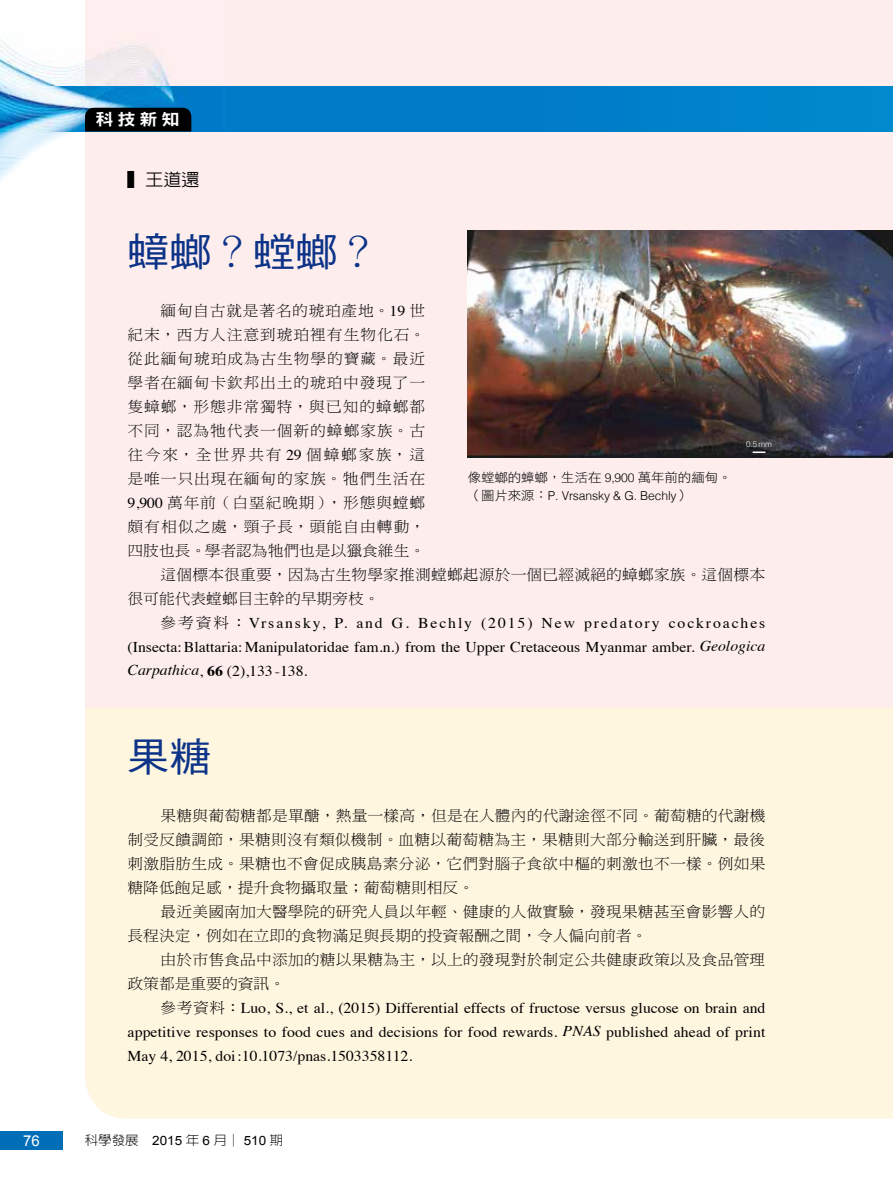
<style>
.page{position:relative;width:893px;height:1191px;background:#fff}
.page>*{position:absolute;margin:0;border:0;box-sizing:border-box;transform-origin:0 0}
.t1{font:39.9px "DF Hei Std W5";color:#0c3388;scale:1.05 1}
.t2{font:500 17.1px "AR New Hei B5";color:#000;scale:1.05 1}
.t3{font:16.2px "DF Hei Std W9";color:#fff;scale:1.11 1}
.t4{font:15px/24px "Times";color:#000;text-align:justify;scale:1.05 1}
.t5{font:15px/24px "DF Ming Std W3";letter-spacing:.01em;color:#000;scale:1.05 1}
.t6{font:15px "DF Ming Std W3";letter-spacing:.055em;color:#000;scale:1.05 1}
.t7{font:15px "DF Ming Std W3";letter-spacing:.06em;color:#000;scale:1.05 1}
.t8{font:15px "DF Ming Std W3";letter-spacing:.11em;color:#000;scale:1.05 1}
.t9{font:15px "DF Ming Std W3";letter-spacing:.065em;color:#000;scale:1.05 1}
.t10{font:15px "DF Ming Std W3";letter-spacing:.045em;color:#000;scale:1.05 1}
.t11{font:15px "Arial";color:#fff}
.t12{font:12.9px "DF Hei Std W3";letter-spacing:-.01em;color:#000;scale:1.05 1}
.t13{font:300 12.9px "AR New Hei B5";color:#000;scale:1.05 1}
.t14{font:300 12.3px "Helvetica";letter-spacing:-.01em;color:#000}
.t15{font:300 8.1px "Helvetica";color:#fff}
.s1{font-family:"Ming Li U"}
.s2{font-family:"Times"}
.s3{font-family:"DF Ming Std W3"}
.s4{font-style:italic}
.s5{font-weight:700}
.s6{font-family:"Helvetica";font-weight:300;font-size:12.3px}
.s7{font-family:"DF Hei Std W3";font-weight:400;font-size:12.9px}
.s8{font-family:"Arial";font-weight:400}
</style>
<div class="page">
<div style="left:0;top:1131px;width:62px;height:18px;background:#036eb8"></div>
<div style="left:85px;top:0;width:808px;height:707px;background:#fdeeed"></div>
<div style="left:226px;top:86px;width:667px;height:45px;background:#007cc8"></div>
<img style="left:0;top:0;width:226px;height:195px">
<div style="left:85px;top:108px;width:106px;height:23px;background:#000"></div>
<div style="left:85px;top:707px;width:808px;height:411px;background:#fff6e0"></div>
<img style="left:468px;top:231px;width:425px;height:227px">
<svg style="left:753px;top:451px;width:12px;height:2px"></svg>
<p class="t3" style="left:96px;top:111px;width:77px">科技新知</p>
<p class="t2" style="left:128px;top:171px;width:70px">▍王道還</p>
<h1 class="t1" style="left:128px;top:230px;width:241px">蟑螂<span class="s1">？</span>螳螂<span class="s1">？</span></h1>
<p class="t10" style="left:161px;top:302px;width:254px">緬甸自古就是著名的琥珀產地。<span class="s2">19</span> 世</p>
<p class="t7" style="left:128px;top:326px;width:285px">紀末，西方人注意到琥珀裡有生物化石。</p>
<p class="t6" style="left:128px;top:350px;width:285px">從此緬甸琥珀成為古生物學的寶藏。最近</p>
<p class="t6" style="left:128px;top:374px;width:285px">學者在緬甸卡欽邦出土的琥珀中發現了一</p>
<p class="t7" style="left:128px;top:398px;width:285px">隻蟑螂，形態非常獨特，與已知的蟑螂都</p>
<p class="t7" style="left:128px;top:422px;width:285px">不同，認為牠代表一個新的蟑螂家族。古</p>
<p class="t8" style="left:128px;top:446px;width:285px">往今來，全世界共有 <span class="s2">29</span> 個蟑螂家族，這</p>
<p class="t6" style="left:128px;top:470px;width:285px">是唯一只出現在緬甸的家族。牠們生活在</p>
<p class="t6" style="left:128px;top:494px;width:285px"><span class="s2">9,900</span> 萬年前（白堊紀晚期），形態與螳螂</p>
<p class="t9" style="left:128px;top:518px;width:285px">頗有相似之處，頸子長，頭能自由轉動，</p>
<p class="t5" style="left:128px;top:538px;width:285px">四肢也長。學者認為牠們也是以獵食維生。</p>
<p class="t5" style="left:161px;top:562px;width:577px">這個標本很重要，因為古生物學家推測螳螂起源於一個已經滅絕的蟑螂家族。這個標本</p>
<p class="t5" style="left:128px;top:586px;width:241px">很可能代表螳螂目主幹的早期旁枝。</p>
<p class="t4" style="left:128px;top:609px;width:609px;text-indent:33px"><span class="s3">參考資料：</span>Vrsansky, P. and G. Bechly (2015) New predatory cockroaches (Insecta: Blattaria: Manipulatoridae fam.n.) from the Upper Cretaceous Myanmar amber. <span class="s4">Geologica Carpathica</span>, <span class="s5">66</span> (2),133 -138.</p>
<p class="t15" style="left:746px;top:437px;width:27px">0.5 mm</p>
<p class="t12" style="left:468px;top:470px;width:253px">像螳螂的蟑螂，生活在 <span class="s6">9,900</span> 萬年前的緬甸。</p>
<p class="t14" style="left:468px;top:485px;width:224px"><span class="s7">（圖片來源：</span>P. Vrsansky &amp; G. Bechly<span class="s7">）</span></p>
<h1 class="t1" style="left:128px;top:735px;width:81px">果糖</h1>
<p class="t5" style="left:128px;top:803px;width:609px;text-align:justify;text-indent:33px">果糖與葡萄糖都是單醣，熱量一樣高，但是在人體內的代謝途徑不同。葡萄糖的代謝機制受反饋調節，果糖則沒有類似機制。血糖以葡萄糖為主，果糖則大部分輸送到肝臟，最後刺激脂肪生成。果糖也不會促成胰島素分泌，它們對腦子食欲中樞的刺激也不一樣。例如果糖降低飽足感，提升食物攝取量；葡萄糖則相反。</p>
<p class="t5" style="left:128px;top:899px;width:609px;text-indent:33px">最近美國南加大醫學院的研究人員以年輕、健康的人做實驗，發現果糖甚至會影響人的長程決定，例如在立即的食物滿足與長期的投資報酬之間，令人偏向前者。</p>
<p class="t5" style="left:128px;top:947px;width:609px;text-indent:33px">由於市售食品中添加的糖以果糖為主，以上的發現對於制定公共健康政策以及食品管理政策都是重要的資訊。</p>
<p class="t4" style="left:128px;top:994px;width:609px;text-indent:33px"><span class="s3">參考資料：</span>Luo, S., et al., (2015) Differential effects of fructose versus glucose on brain and appetitive responses to food cues and decisions for food rewards. <span class="s4">PNAS</span> published ahead of print May 4, 2015, doi :10.1073/pnas.1503358112.</p>
<p class="t11" style="left:23px;top:1131px;width:18px">76</p>
<p class="t13" style="left:85px;top:1133px;width:190px">科學發展　<span class="s8">2015</span> 年 <span class="s8">6</span> 月│ <span class="s8">510</span> 期</p>
</div>
